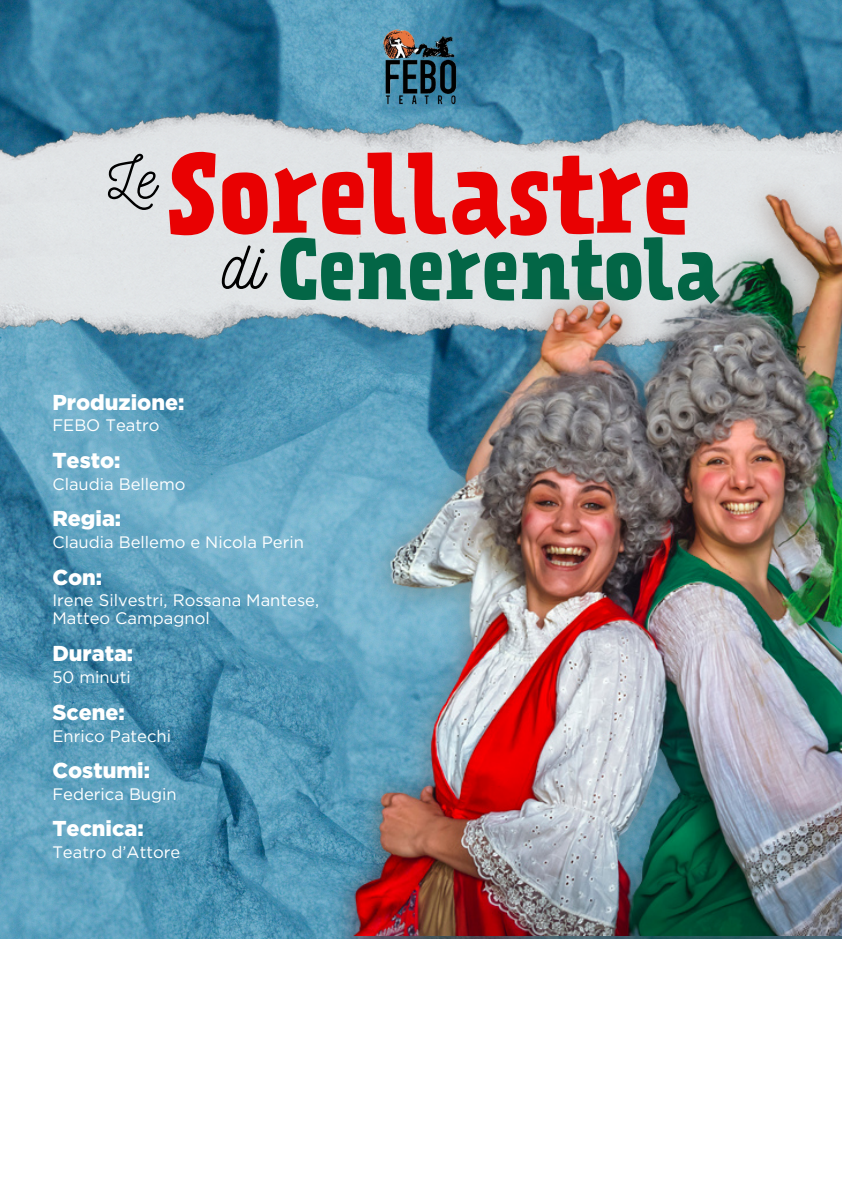
<style>
.page{position:relative;width:842px;height:1191px;background:#fff}
.page>*{position:absolute;margin:0;border:0;box-sizing:border-box;transform-origin:0 0}
.t1{font:700 100.1px "Prater Serif Two";color:#e90102}
.t2{font:700 77px "Prater Serif Two";color:#036646}
.t3{font:67.9px "Nickainley";color:#000}
.t4{font:58px "Nickainley";color:#000}
.t5{font:900 21.6px "Gotham";color:#fff}
.t6{font:16.6px/18px "Gotham";color:#fff}
</style>
<div class="page">
<img style="left:0;top:0;width:842px;height:938px">
<img style="left:382px;top:28px;width:78px;height:50px">
<img style="left:0;top:78px;width:842px;height:302px">
<img style="left:95px;top:168px;width:747px;height:767px">
<h2 class="t4" style="left:108px;top:141px;width:49px">Le</h2>
<p class="t1" style="left:167px;top:122px;width:526px">Sorellastre</p>
<h1 class="t3" style="left:222px;top:221px;width:43px">di</h1>
<h4 class="t2" style="left:278px;top:214px;width:443px">Cenerentola</h4>
<p class="t5" style="left:52px;top:389px;width:134px">Produzione:</p>
<p class="t6" style="left:52px;top:416px;width:109px">FEBO Teatro</p>
<p class="t5" style="left:52px;top:447px;width:70px">Testo:</p>
<h5 class="t6" style="left:52px;top:474px;width:135px">Claudia Bellemo</h5>
<p class="t5" style="left:52px;top:505px;width:70px">Regia:</p>
<p class="t6" style="left:52px;top:533px;width:253px">Claudia Bellemo e Nicola Perin</p>
<p class="t5" style="left:52px;top:563px;width:51px">Con:</p>
<p class="t6" style="left:52px;top:591px;width:268px">Irene Silvestri, Rossana Mantese,<br>Matteo Campagnol</p>
<p class="t5" style="left:52px;top:640px;width:82px">Durata:</p>
<p class="t6" style="left:52px;top:668px;width:80px">50 minuti</p>
<p class="t5" style="left:52px;top:699px;width:74px">Scene:</p>
<p class="t6" style="left:52px;top:726px;width:120px">Enrico Patechi</p>
<p class="t5" style="left:52px;top:757px;width:99px">Costumi:</p>
<p class="t6" style="left:52px;top:784px;width:126px">Federica Bugin</p>
<p class="t5" style="left:52px;top:815px;width:93px">Tecnica:</p>
<p class="t6" style="left:52px;top:843px;width:129px">Teatro d’Attore</p>
</div>
